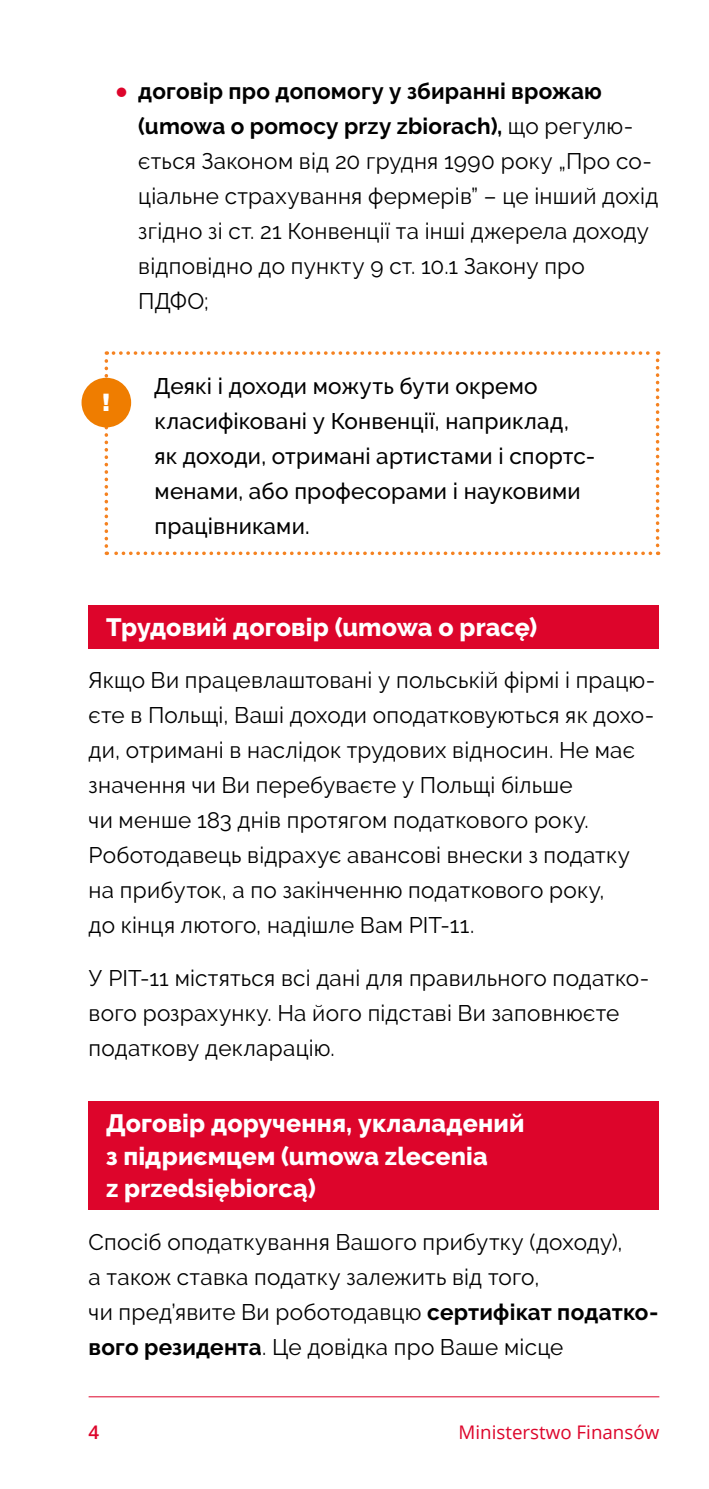
<style>
.page{position:relative;width:709px;height:1489px;background:#fff}
.page>*{position:absolute;margin:0;border:0;box-sizing:border-box;transform-origin:0 0}
.t1{font:800 25px/32.5px "Raleway";letter-spacing:.005em;color:#fff}
.t2{font:900 24px "Arial";color:#fff}
.t3{font:22.5px/35px "Raleway";letter-spacing:.01em;color:#000}
.t4{font:500 22.5px/35px "Raleway";letter-spacing:.01em;color:#000}
.t5{font:18.75px "Open Sans";color:#dd052b}
.t6{font:600 18.75px "Open Sans";color:#dd052b}
.s1{font-weight:700;font-size:45px;color:#dd052b}
.s2{font-weight:700}
</style>
<div class="page">
<hr style="left:89px;top:1396px;width:570px;height:1px;background:#dd052b">
<div style="left:89px;top:605px;width:570px;height:43px;background:#dd052b"></div>
<div style="left:89px;top:1101px;width:570px;height:108px;background:#dd052b"></div>
<svg style="left:105px;top:351px;width:554px;height:204px"></svg>
<div style="left:81px;top:378px;width:50px;height:49px;background:#ef7d00;border-radius:50%"></div>
<p class="t3" style="left:138px;top:74px;width:521px;text-indent:-25px"><span class="s1">•</span> <span class="s2">договір про допомогу у збиранні врожаю (umowa o pomocy przy zbiorach),</span> що регулю&shy;ється Законом від 20 грудня 1990 року „Про со&shy;ціальне страхування фермерів” – це інший дохід згідно зі ст. 21 Конвенції та інші джерела доходу відповідно до пункту 9 ст. 10.1 Закону про ПДФО;</p>
<p class="t2" style="left:102px;top:385px;width:10px">!</p>
<p class="t4" style="left:154px;top:368px;width:442px">Деякі і доходи можуть бути окремо класифіковані у Конвенції, наприклад, як доходи, отримані артистами і спортс&shy;менами, або професорами і науковими працівниками.</p>
<p class="t1" style="left:106px;top:610px;width:432px">Трудовий договір (umowa o pracę)</p>
<p class="t3" style="left:89px;top:662px;width:568px">Якщо Ви працевлаштовані у польській фiрмi i працю&shy;єте в Польщi, Ваші доходи оподатковуються як дохо&shy;ди, отримані в наслідок трудових відносин. Не має значення чи Ви перебуваєте у Польщi більше<br>чи менше 183 днів протягом податкового року.<br>Роботодавець вiдрахує авансовi внески з податку на прибуток, а по закiнченню податкового року,<br>до кінця лютого, надішле Вам PIT-11.</p>
<p class="t3" style="left:89px;top:960px;width:562px">У PIT-11 мiстяться всi данi для правильного податко&shy;вого розрахунку. На його пiдставi Ви заповнюєте податкову декларацiю.</p>
<p class="t1" style="left:106px;top:1107px;width:420px">Договір доручення, уклаладений з підриємцем (umowa zlecenia<br>z przedsiębiorcą)</p>
<p class="t3" style="left:89px;top:1224px;width:571px">Спосіб оподаткування Вашого прибутку (доходу),<br>а також ставка податку залежить вiд того,<br>чи пред’явите Ви роботодавцю <span class="s2">сертифiкат податко&shy;вого резидента</span>. Це довiдка про Ваше місце</p>
<p class="t6" style="left:89px;top:1419px;width:12px">4</p>
<p class="t5" style="left:458px;top:1419px;width:202px">Ministerstwo Finansów</p>
</div>
